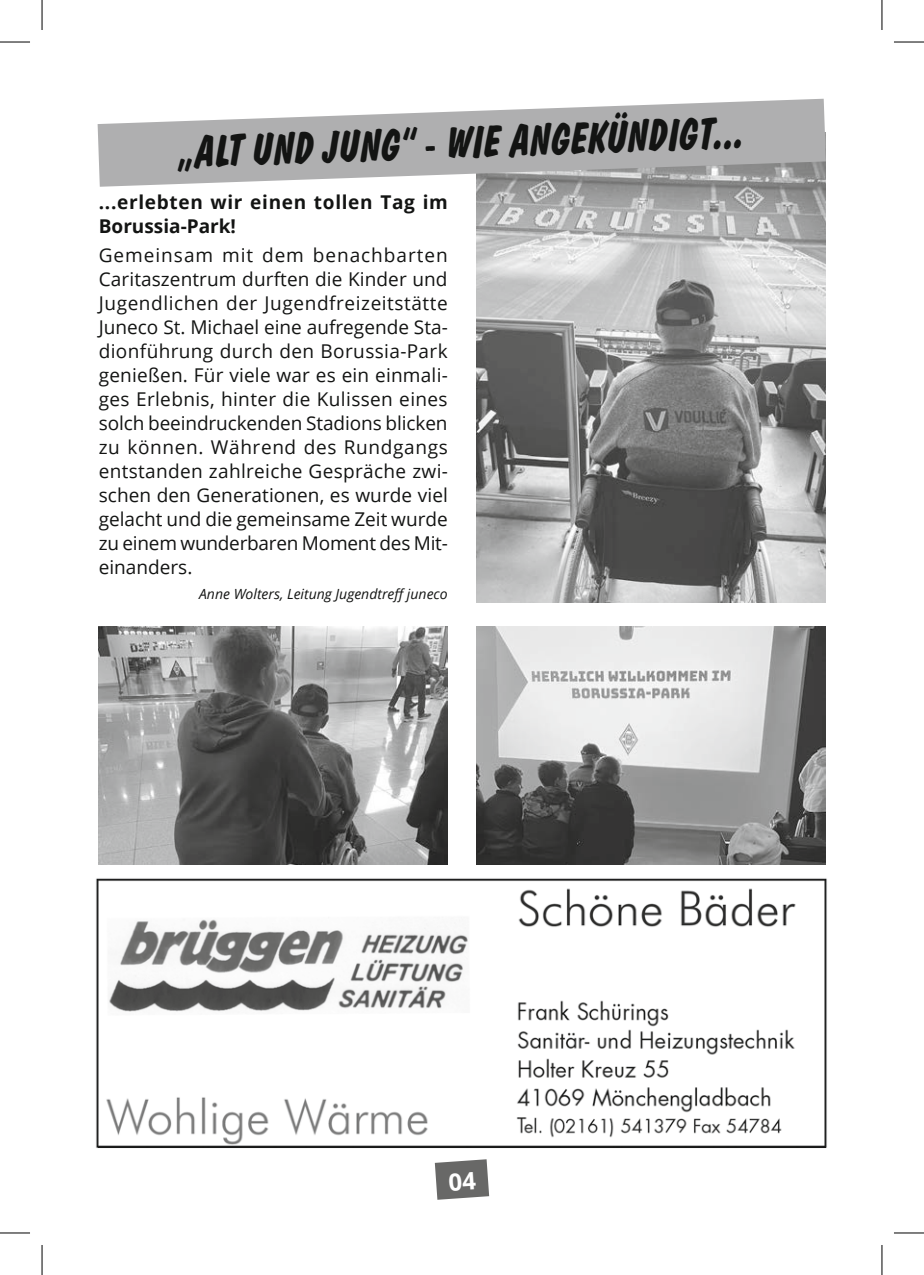
<style>
.page{position:relative;width:924px;height:1275px;background:#fff}
.page>*{position:absolute;margin:0;border:0;box-sizing:border-box;transform-origin:0 0}
.t1{font:700 44px "Dom Diagonal BT";color:#131413;scale:.88 1}
.t2{font:19px/24px "Open Sans";letter-spacing:-.015em;color:#131413;text-align:justify}
.t3{font:700 19px/24px "Open Sans";letter-spacing:.035em;color:#131413}
.t4{font:italic 14px "Open Sans";color:#131413}
</style>
<div class="page">
<img style="left:476px;top:187px;width:348px;height:415px">
<img style="left:96px;top:878px;width:731px;height:270px">
<img style="left:99px;top:1146px;width:725px;height:2px">
<svg style="left:98px;top:99px;width:727px;height:88px;fill:#afafb0"></svg>
<img style="left:99px;top:626px;width:348px;height:238px">
<img style="left:476px;top:626px;width:348px;height:238px">
<hr style="left:0;top:42px;width:30px;height:1px;background:#000">
<hr style="left:893px;top:42px;width:30px;height:1px;background:#000">
<hr style="left:0;top:1232px;width:30px;height:1px;background:#000">
<hr style="left:893px;top:1232px;width:30px;height:1px;background:#000">
<hr style="left:42px;top:0;width:1px;height:30px;background:#000">
<hr style="left:42px;top:1245px;width:1px;height:30px;background:#000">
<hr style="left:881px;top:0;width:1px;height:30px;background:#000">
<hr style="left:881px;top:1245px;width:1px;height:30px;background:#000">
<svg style="left:434px;top:1159px;width:55px;height:40px;background:#7b7b7a"></svg>
<h1 class="t1" style="left:179px;top:125px;width:643px;rotate:-2deg">„ALT UND JUNG“ - WIE ANGEKÜNDIGT...</h1>
<p class="t3" style="left:99px;top:189px;width:350px">...erlebten wir einen tollen Tag im<br>Borussia-Park!</p>
<p class="t2" style="left:99px;top:243px;width:350px">Gemeinsam mit dem benachbarten Caritaszentrum durften die Kinder und Jugendlichen der Jugendfreizeitstätte Juneco St. Michael eine aufregende Sta&shy;dionführung durch den Borussia-Park genießen. Für viele war es ein einmali&shy;ges Erlebnis, hinter die Kulissen eines solch beeindruckenden Stadions blicken zu können. Während des Rundgangs entstanden zahlreiche Gespräche zwi&shy;schen den Generationen, es wurde viel gelacht und die gemeinsame Zeit wurde zu einem wunderbaren Moment des Mit&shy;einanders.</p>
<p class="t4" style="left:199px;top:584px;width:250px">Anne Wolters, Leitung Jugendtreffjuneco</p>
</div>
